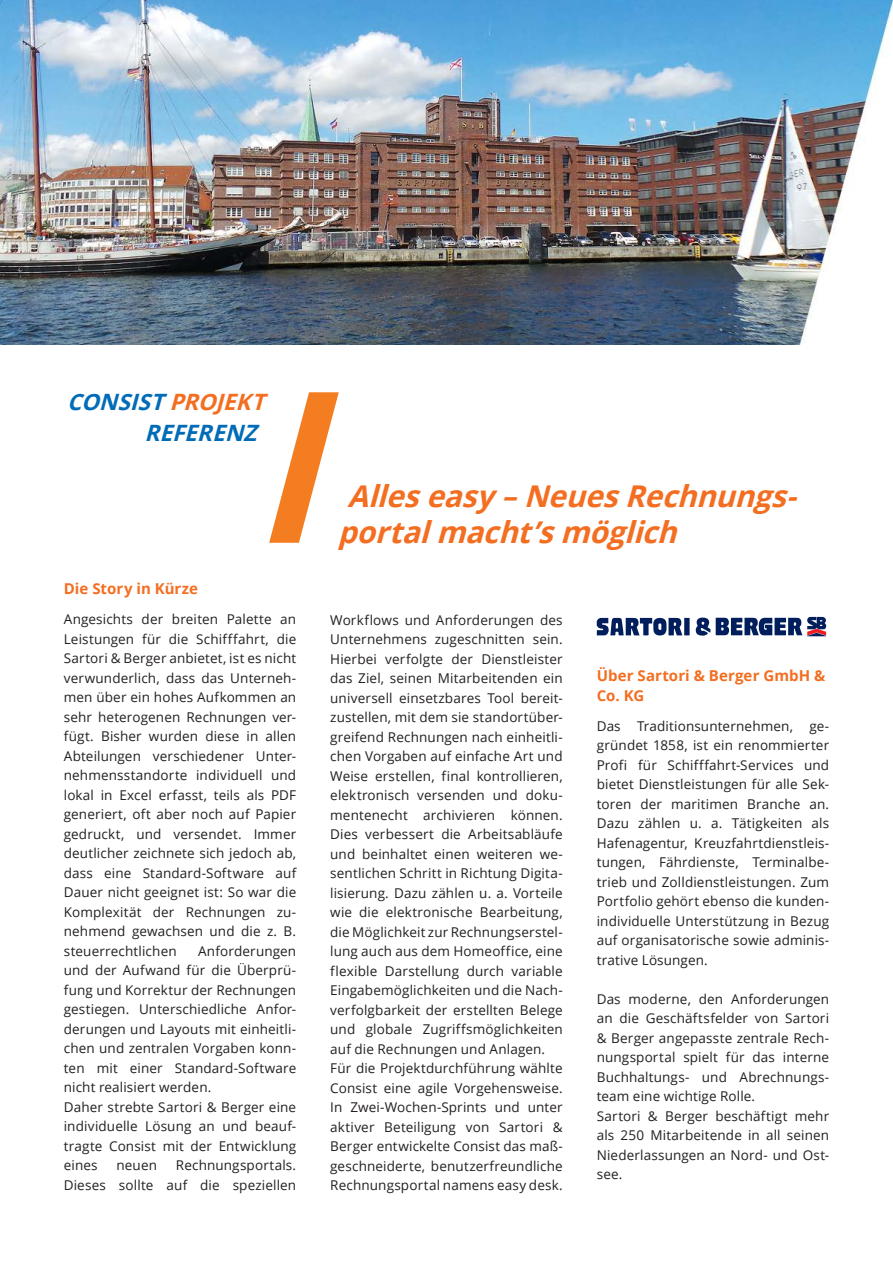
<style>
.page{position:relative;width:893px;height:1263px;background:#fff}
.page>*{position:absolute;margin:0;border:0;box-sizing:border-box;transform-origin:0 0}
.t1{font:italic 700 30px/36px "Open Sans";color:#f36e21}
.t2{font:italic 700 22.5px/31.5px "Open Sans";color:#006cb7}
.t3{font:700 15px/19.5px "Open Sans";letter-spacing:.005em;color:#f36e21}
.t4{font:13.5px/19.5px "Open Sans";letter-spacing:.01em;color:#231f20}
.s1{color:#f36e21}
</style>
<div class="page">
<svg style="left:269px;top:392px;width:70px;height:151px"></svg>
<img style="left:0;top:0;width:893px;height:344px">
<svg style="left:716px;top:617px;width:110px;height:20px"></svg>
<svg style="left:597px;top:618px;width:85px;height:17px"></svg>
<div style="left:684px;top:618px;width:6px;height:17px;background:#001e5b"></div>
<svg style="left:695px;top:618px;width:15px;height:18px"></svg>
<h2 class="t2" style="left:144px;top:385px;width:130px;text-indent:-77px">CONSIST<span class="s1">PROJ EKT<br></span>REFERENZ</h2>
<p class="t3" style="left:64px;top:578px;width:136px">Die Story in Kürze</p>
<p class="t4" style="left:64px;top:609px;width:234px;text-align:justify">Angesichts der breiten Palette an Leistungen für die Schifffahrt, die Sartori &amp; Berger anbietet, ist es nicht verwunderlich, dass das Unterneh&shy;men über ein hohes Aufkommen an sehr heterogenen Rechnungen ver&shy;fügt. Bisher wurden diese in allen Abteilungen verschiedener Unter&shy;nehmensstandorte individuell und lokal in Excel erfasst, teils als PDF generiert, oft aber noch auf Papier gedruckt, und versendet. Immer deutlicher zeichnete sich jedoch ab, dass eine Standard-Software auf Dauer nicht geeignet ist: So war die Komplexität der Rechnungen zu&shy;nehmend gewachsen und die z. B. steuerrechtlichen</p>
<p class="t4" style="left:64px;top:941px;width:234px;text-indent:134px">Anforderungen und der Aufwand für die Überprü&shy;fung und Korrektur der Rechnungen gestiegen. Unterschiedliche Anfor&shy;derungen und Layouts mit einheitli&shy;chen und zentralen Vorgaben konn&shy;ten mit einer Standard-Software nicht realisiert werden.<br>Daher strebte Sartori &amp; Berger eine individuelle Lösung an und beauf&shy;tragte Consist mit der Entwicklung eines</p>
<p class="t4" style="left:64px;top:1155px;width:234px;text-align:right">Rechnungsportals.<br>Dieses sollte auf die speziellen</p>
<p class="t4" style="left:116px;top:1155px;width:42px">neuen</p>
<h1 class="t1" style="left:338px;top:477px;width:471px;text-indent:10px">Alleseasy–NeuesRechnungs&shy;portalmacht’smöglich</h1>
<p class="t4" style="left:330px;top:610px;width:234px">Workflows und Anforderungen des Unternehmens zugeschnitten sein.<br>Hierbei verfolgte der Dienstleister das Ziel, seinen Mitarbeitenden ein universell einsetzbares Tool bereit&shy;zustellen, mit dem sie standortüber&shy;greifend Rechnungen nach einheitli&shy;chen Vorgaben auf einfache Art und Weise erstellen, final kontrollieren, elektronisch versenden und doku&shy;mentenecht archivieren können.<br>Dies verbessert die Arbeitsabläufe und beinhaltet einen weiteren we&shy;sentlichen Schritt in Richtung Digita&shy;lisierung. Dazu zählen u. a. Vorteile wie die elektronische Bearbeitung, die Möglichkeit zur Rechnungserstel&shy;lung auch aus dem Homeoffice, eine flexible Darstellung durch variable Eingabemöglichkeiten und die Nach&shy;verfolgbarkeit der erstellten Belege und globale Zugriffsmöglichkeiten auf die Rechnungen und Anlagen.<br>Für die Projektdurchführung wählte Consist eine agile Vorgehensweise.<br>In Zwei-Wochen-Sprints und unter aktiver Beteiligung von Sartori &amp; Berger entwickelte Consist das maß&shy;geschneiderte, benutzerfreundliche Rechnungsportal namens easy desk.</p>
<p class="t3" style="left:597px;top:666px;width:230px">Über Sartori &amp; Berger GmbH &amp;<br>Co. KG</p>
<p class="t4" style="left:597px;top:716px;width:234px;text-align:justify">Das Traditionsunternehmen, ge&shy;gründet 1858, ist ein renommierter Profi für Schifffahrt-Services und bietet Dienstleistungen für alle Sek&shy;toren der maritimen Branche an.<br>Dazu zählen u. a. Tätigkeiten als Hafenagentur, Kreuzfahrtdienstleis&shy;tungen, Fährdienste, Terminalbe&shy;trieb und Zolldienstleistungen. Zum Portfolio gehört ebenso die kunden&shy;individuelle Unterstützung in Bezug auf organisatorische sowie adminis&shy;trative Lösungen.</p>
<p class="t4" style="left:597px;top:989px;width:234px">Das moderne, den Anforderungen an die Geschäftsfelder von Sartori &amp; Berger angepasste zentrale Rech&shy;nungsportal spielt für das interne<br>Buchhaltungs- und Abrechnungs&shy;team eine wichtige Rolle.<br>Sartori &amp; Berger beschäftigt mehr als 250 Mitarbeitende in all seinen<br>Niederlassungen an Nord- und Ost&shy;see.</p>
</div>
